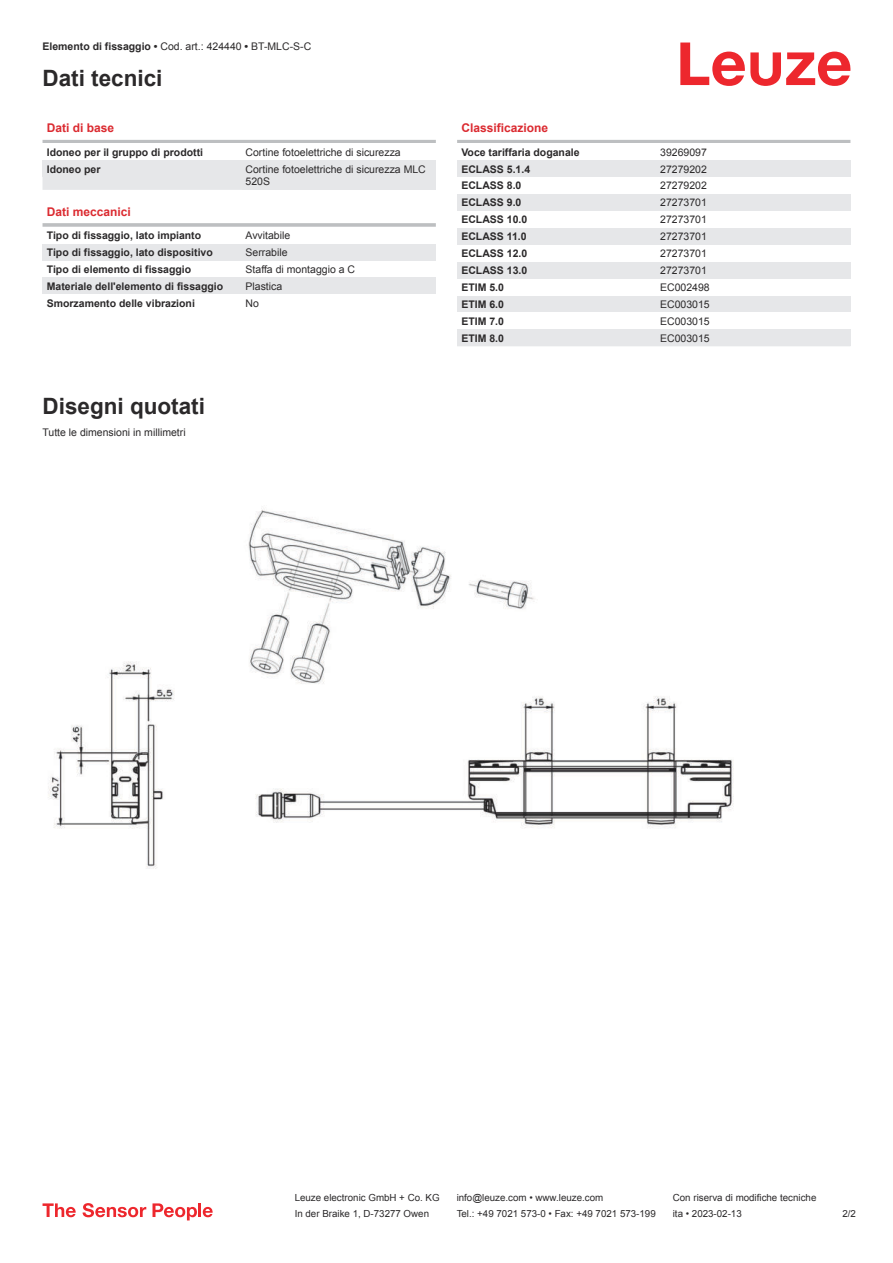
<style>
.page{position:relative;width:893px;height:1263px;background:#fff}
.page>*{position:absolute;margin:0;border:0;box-sizing:border-box;transform-origin:0 0}
.t1{font:700 22.5px "Arial";color:#2b292a}
.t2{font:700 12px "Arial";color:#db2a30}
.t3{font:700 10.5px "Arial";color:#2b292a}
.t4{font:10.5px/12.6px "Arial";color:#2b292a}
.t5{font:9.75px "Arial";color:#2b292a}
.s1{font-weight:700}
</style>
<div class="page">
<svg style="left:680px;top:43px;width:170px;height:43px"></svg>
<div style="left:43px;top:177px;width:199px;height:13px;background:#e6e7e9"></div>
<hr style="left:43px;top:140px;width:393px;height:3px;background:#bdbfc1">
<div style="left:43px;top:160px;width:199px;height:17px;background:#e6e7e9"></div>
<div style="left:242px;top:160px;width:194px;height:30px;background:#e6e7e9"></div>
<hr style="left:43px;top:223px;width:393px;height:4px;background:#c6c8c9">
<div style="left:43px;top:244px;width:199px;height:17px;background:#e6e7e9"></div>
<div style="left:242px;top:244px;width:194px;height:17px;background:#e6e7e9"></div>
<div style="left:43px;top:277px;width:199px;height:17px;background:#e6e7e9"></div>
<div style="left:242px;top:277px;width:194px;height:17px;background:#e6e7e9"></div>
<hr style="left:457px;top:140px;width:393px;height:3px;background:#bdbfc1">
<div style="left:457px;top:160px;width:200px;height:17px;background:#e6e7e9"></div>
<div style="left:657px;top:160px;width:193px;height:17px;background:#e6e7e9"></div>
<div style="left:457px;top:194px;width:200px;height:17px;background:#e6e7e9"></div>
<div style="left:657px;top:194px;width:193px;height:17px;background:#e6e7e9"></div>
<div style="left:457px;top:228px;width:200px;height:17px;background:#e6e7e9"></div>
<div style="left:657px;top:228px;width:193px;height:17px;background:#e6e7e9"></div>
<div style="left:457px;top:262px;width:200px;height:17px;background:#e6e7e9"></div>
<div style="left:657px;top:262px;width:193px;height:17px;background:#e6e7e9"></div>
<div style="left:457px;top:296px;width:200px;height:16px;background:#e6e7e9"></div>
<div style="left:657px;top:296px;width:193px;height:16px;background:#e6e7e9"></div>
<div style="left:457px;top:329px;width:200px;height:17px;background:#e6e7e9"></div>
<div style="left:657px;top:329px;width:193px;height:17px;background:#e6e7e9"></div>
<svg style="left:43px;top:1203px;width:33px;height:14px"></svg>
<svg style="left:83px;top:1203px;width:63px;height:14px"></svg>
<svg style="left:153px;top:1203px;width:44px;height:17px"></svg>
<hr style="left:198px;top:1203px;width:3px;height:14px;background:#ed272d">
<svg style="left:203px;top:1207px;width:10px;height:10px"></svg>
<img style="left:48px;top:508px;width:686px;height:361px">
<p class="t4" style="left:43px;top:41px;width:270px"><span class="s1">Elemento di fissaggio •</span> Cod. art.: 424440 <span class="s1">•</span> BT-MLC-S-C</p>
<h1 class="t1" style="left:43px;top:70px;width:122px">Dati tecnici</h1>
<p class="t2" style="left:47px;top:123px;width:69px">Dati di base</p>
<p class="t3" style="left:47px;top:148px;width:158px">Idoneo per il gruppo di prodotti</p>
<p class="t4" style="left:246px;top:147px;width:157px">Cortine fotoelettriche di sicurezza</p>
<p class="t3" style="left:47px;top:165px;width:55px">Idoneo per</p>
<p class="t4" style="left:246px;top:164px;width:182px">Cortine fotoelettriche di sicurezza MLC<br>520S</p>
<p class="t2" style="left:47px;top:207px;width:86px">Dati meccanici</p>
<p class="t3" style="left:47px;top:231px;width:156px">Tipo di fissaggio, lato impianto</p>
<p class="t4" style="left:246px;top:230px;width:46px">Avvitabile</p>
<p class="t3" style="left:47px;top:248px;width:168px">Tipo di fissaggio, lato dispositivo</p>
<p class="t4" style="left:246px;top:247px;width:44px">Serrabile</p>
<p class="t3" style="left:47px;top:265px;width:146px">Tipo di elemento di fissaggio</p>
<p class="t4" style="left:246px;top:264px;width:111px">Staffa di montaggio a C</p>
<p class="t3" style="left:47px;top:282px;width:178px">Materiale dell'elemento di fissaggio</p>
<p class="t4" style="left:246px;top:281px;width:38px">Plastica</p>
<p class="t3" style="left:47px;top:299px;width:150px">Smorzamento delle vibrazioni</p>
<p class="t4" style="left:246px;top:298px;width:15px">No</p>
<h1 class="t1" style="left:43px;top:397px;width:164px">Disegni quotati</h1>
<p class="t4" style="left:43px;top:427px;width:145px">Tutte le dimensioni in millimetri</p>
<p class="t2" style="left:461px;top:123px;width:88px">Classificazione</p>
<p class="t3" style="left:461px;top:148px;width:120px">Voce tariffaria doganale</p>
<p class="t4" style="left:660px;top:147px;width:48px">39269097</p>
<p class="t3" style="left:461px;top:165px;width:70px">ECLASS 5.1.4</p>
<p class="t4" style="left:660px;top:164px;width:48px">27279202</p>
<p class="t3" style="left:461px;top:182px;width:62px">ECLASS 8.0</p>
<p class="t4" style="left:660px;top:180px;width:48px">27279202</p>
<p class="t3" style="left:461px;top:199px;width:62px">ECLASS 9.0</p>
<p class="t4" style="left:660px;top:197px;width:48px">27273701</p>
<p class="t3" style="left:461px;top:216px;width:67px">ECLASS 10.0</p>
<p class="t4" style="left:660px;top:214px;width:48px">27273701</p>
<p class="t3" style="left:461px;top:233px;width:67px">ECLASS 11.0</p>
<p class="t4" style="left:660px;top:231px;width:48px">27273701</p>
<p class="t3" style="left:461px;top:249px;width:67px">ECLASS 12.0</p>
<p class="t4" style="left:660px;top:248px;width:48px">27273701</p>
<p class="t3" style="left:461px;top:266px;width:67px">ECLASS 13.0</p>
<p class="t4" style="left:660px;top:265px;width:48px">27273701</p>
<p class="t3" style="left:461px;top:283px;width:44px">ETIM 5.0</p>
<p class="t4" style="left:660px;top:282px;width:51px">EC002498</p>
<p class="t3" style="left:461px;top:300px;width:44px">ETIM 6.0</p>
<p class="t4" style="left:660px;top:299px;width:51px">EC003015</p>
<p class="t3" style="left:461px;top:317px;width:44px">ETIM 7.0</p>
<p class="t4" style="left:660px;top:316px;width:51px">EC003015</p>
<p class="t3" style="left:461px;top:334px;width:44px">ETIM 8.0</p>
<p class="t4" style="left:660px;top:333px;width:51px">EC003015</p>
<p class="t5" style="left:295px;top:1194px;width:146px">Leuze electronic GmbH + Co. KG</p>
<p class="t5" style="left:457px;top:1194px;width:148px">info@leuze.com • www.leuze.com</p>
<p class="t5" style="left:673px;top:1194px;width:145px">Con riserva di modifiche tecniche</p>
<p class="t5" style="left:295px;top:1210px;width:136px">In der Braike 1, D-73277 Owen</p>
<p class="t5" style="left:457px;top:1210px;width:201px">Tel.: +49 7021 573-0 • Fax: +49 7021 573-199</p>
<p class="t5" style="left:673px;top:1210px;width:70px">ita • 2023-02-13</p>
<p class="t5" style="left:842px;top:1210px;width:15px">2 /2</p>
</div>
